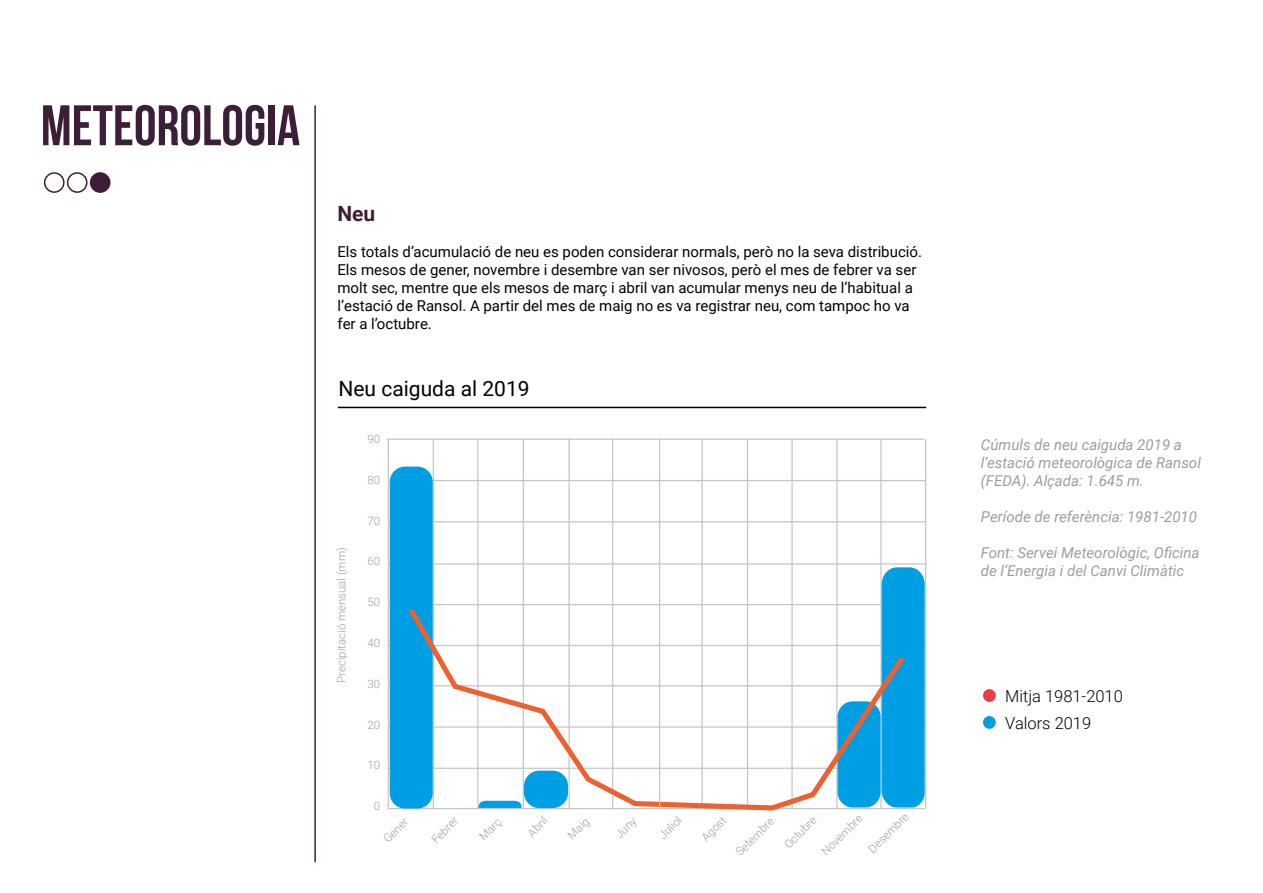
<style>
.page{position:relative;width:1263px;height:893px;background:#fff}
.page>*{position:absolute;margin:0;border:0;box-sizing:border-box;transform-origin:0 0}
.t1{font:57px "Bebas Neue";color:#3d1e39}
.t2{font:21px "Roboto";color:#010202}
.t3{font:700 21px "Roboto";color:#3d1e39}
.t4{font:300 16.5px/26.8px "Roboto";color:#000}
.t5{font:15px/18px "Roboto";color:#010202}
.t6{font:italic 15px/18px "Roboto";color:#9d9d9c}
.t7{font:300 11.4px "Roboto";color:#9d9d9c}
</style>
<div class="page">
<hr style="left:314px;top:105px;width:2px;height:757px;background:#3d1e39">
<div style="left:44px;top:172px;width:21px;height:21px;border:2px solid #3d1e39;border-radius:50%"></div>
<div style="left:67px;top:172px;width:21px;height:21px;border:2px solid #3d1e39;border-radius:50%"></div>
<div style="left:91px;top:173px;width:19px;height:19px;background:#3d1e39;border-radius:50%"></div>
<div style="left:90px;top:172px;width:20px;height:21px;border:2px solid #3d1e39;border-radius:50%"></div>
<hr style="left:338px;top:407px;width:588px;height:1px;background:#000">
<div style="left:983px;top:689px;width:13px;height:13px;background:#e83f42;border-radius:50%"></div>
<div style="left:983px;top:716px;width:13px;height:13px;background:#009fe3;border-radius:50%"></div>
<hr style="left:477px;top:439px;width:1px;height:370px;background:#c6c6c6">
<hr style="left:701px;top:439px;width:2px;height:370px;background:#c6c6c6">
<hr style="left:433px;top:439px;width:1px;height:369px;background:#c6c6c6">
<hr style="left:523px;top:439px;width:1px;height:370px;background:#c6c6c6">
<hr style="left:747px;top:439px;width:1px;height:370px;background:#c6c6c6">
<hr style="left:568px;top:438px;width:2px;height:370px;background:#c6c6c6">
<hr style="left:791px;top:439px;width:2px;height:370px;background:#c6c6c6">
<hr style="left:612px;top:439px;width:1px;height:370px;background:#c6c6c6">
<hr style="left:836px;top:439px;width:1px;height:370px;background:#c6c6c6">
<hr style="left:880px;top:439px;width:2px;height:369px;background:#c6c6c6">
<hr style="left:387px;top:645px;width:538px;height:1px;background:#c6c6c6">
<hr style="left:387px;top:438px;width:537px;height:2px;background:#c6c6c6">
<hr style="left:388px;top:604px;width:537px;height:1px;background:#c6c6c6">
<hr style="left:389px;top:563px;width:538px;height:2px;background:#c6c6c6">
<hr style="left:388px;top:685px;width:537px;height:1px;background:#c6c6c6">
<hr style="left:388px;top:480px;width:537px;height:1px;background:#c6c6c6">
<hr style="left:388px;top:726px;width:537px;height:2px;background:#c6c6c6">
<hr style="left:388px;top:521px;width:537px;height:1px;background:#c6c6c6">
<hr style="left:388px;top:768px;width:537px;height:1px;background:#c6c6c6">
<hr style="left:388px;top:808px;width:537px;height:1px;background:#c6c6c6">
<hr style="left:388px;top:438px;width:1px;height:371px;background:#c6c6c6">
<hr style="left:925px;top:439px;width:1px;height:369px;background:#c6c6c6">
<div style="left:390px;top:467px;width:43px;height:341px;background:#009fe3"></div>
<svg style="left:837px;top:567px;width:88px;height:241px"></svg>
<svg style="left:404px;top:603px;width:505px;height:208px"></svg>
<hr style="left:659px;top:438px;width:1px;height:371px;background:#c6c6c6">
<h1 class="t1" style="left:41px;top:94px;width:261px">METEOROLOGIA</h1>
<h2 class="t3" style="left:337px;top:199px;width:39px">Neu</h2>
<p class="t5" style="left:337px;top:242px;width:586px">Els totals d’acumulació de neu es poden considerar normals, però no la seva distribució.<br>Els mesos de gener, novembre i desembre van ser nivosos, però el mes de febrer va ser molt sec, mentre que els mesos de març i abril van acumular menys neu de l’habitual a l’estació de Ransol. A partir del mes de maig no es va registrar neu, com tampoc ho va fer a l’octubre.</p>
<h2 class="t2" style="left:338px;top:373px;width:193px">Neu caiguda al 2019</h2>
<p class="t7" style="left:333px;top:683px;width:137px;rotate:-90deg">Precipitació mensual (mm)</p>
<p class="t7" style="left:368px;top:431px;width:14px">90</p>
<p class="t7" style="left:368px;top:472px;width:14px">80</p>
<p class="t7" style="left:368px;top:513px;width:14px">70</p>
<p class="t7" style="left:368px;top:553px;width:14px">60</p>
<p class="t7" style="left:368px;top:594px;width:14px">50</p>
<p class="t7" style="left:368px;top:635px;width:14px">40</p>
<p class="t7" style="left:368px;top:676px;width:14px">30</p>
<p class="t7" style="left:368px;top:717px;width:14px">20</p>
<p class="t7" style="left:368px;top:757px;width:14px">10</p>
<p class="t7" style="left:374px;top:798px;width:8px">0</p>
<p class="t7" style="left:380px;top:835px;width:31px;rotate:-45deg">Gener</p>
<p class="t7" style="left:428px;top:836px;width:34px;rotate:-45deg">Febrer</p>
<p class="t7" style="left:476px;top:832px;width:27px;rotate:-45deg">Març</p>
<p class="t7" style="left:524px;top:829px;width:24px;rotate:-45deg">Abril</p>
<p class="t7" style="left:564px;top:831px;width:27px;rotate:-45deg">Maig</p>
<p class="t7" style="left:611px;top:831px;width:26px;rotate:-45deg">Juny</p>
<p class="t7" style="left:655px;top:831px;width:28px;rotate:-45deg">Juliol</p>
<p class="t7" style="left:698px;top:833px;width:31px;rotate:-45deg">Agost</p>
<p class="t7" style="left:732px;top:848px;width:50px;rotate:-45deg">Setembre</p>
<p class="t7" style="left:781px;top:840px;width:41px;rotate:-45deg">Octubre</p>
<p class="t7" style="left:818px;top:847px;width:54px;rotate:-45deg">Novembre</p>
<p class="t7" style="left:865px;top:845px;width:53px;rotate:-45deg">Desembre</p>
<p class="t6" style="left:981px;top:436px;width:222px">Cúmuls de neu caiguda 2019 a l’estació meteorològica de Ransol (FEDA). Alçada: 1.645 m.</p>
<p class="t6" style="left:981px;top:508px;width:218px">Període de referència: 1981-2010</p>
<p class="t6" style="left:981px;top:544px;width:220px">Font: Servei Meteorològic, Oficina de l’Energia i del Canvi Climàtic</p>
<p class="t4" style="left:1005px;top:682px;width:119px">Mitja 1981-2010<br>Valors 2019</p>
</div>
